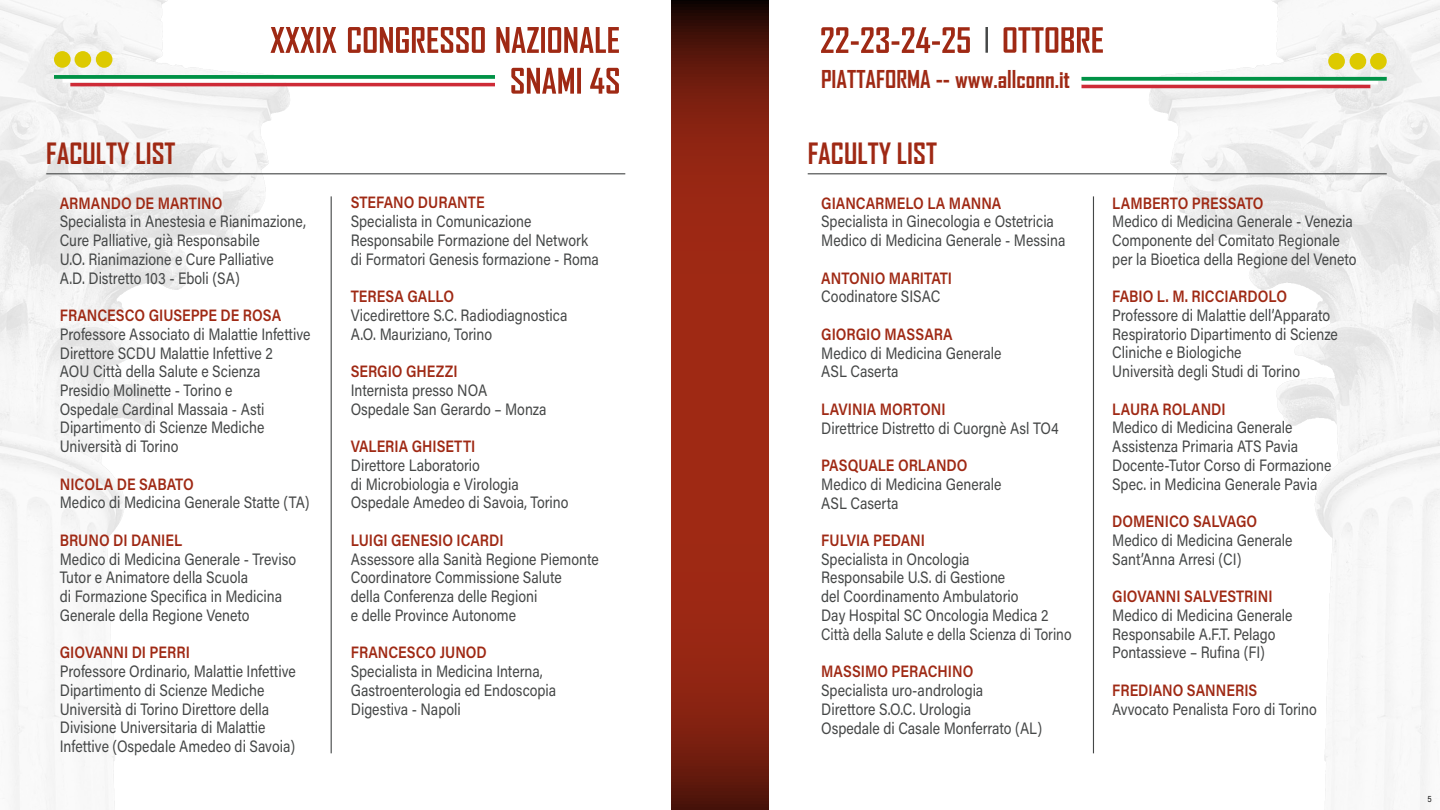
<style>
.page{position:relative;width:1440px;height:810px;background:#fff}
.page>*{position:absolute;margin:0;border:0;box-sizing:border-box;transform-origin:0 0}
.t1{font:700 28.12px "Agency FB";color:#9f2914}
.t2{font:700 23.55px "Agency FB";color:#9f2914}
.t3{font:16.5px/18.8px "Acumin Pro";color:#454747;scale:.85 1}
.t4{font:600 16.5px "Acumin Pro";color:#9f2914;scale:.85 1}
.t5{font:9.23px "Acumin Pro";color:#000;scale:.85 1}
</style>
<div class="page">
<svg style="left:672px;top:0;width:96px;height:810px;background:#8a2311"></svg>
<img style="left:1128px;top:0;width:312px;height:810px">
<img style="left:0;top:0;width:312px;height:810px">
<svg style="left:271px;top:27px;width:65px;height:26px"></svg>
<svg style="left:348px;top:27px;width:137px;height:26px"></svg>
<svg style="left:496px;top:27px;width:123px;height:26px"></svg>
<svg style="left:511px;top:68px;width:108px;height:26px"></svg>
<hr style="left:70px;top:83px;width:425px;height:3px;background:#ce2b37">
<svg style="left:63px;top:79px;width:432px;height:4px"></svg>
<svg style="left:54px;top:75px;width:441px;height:4px;background:#0d974f"></svg>
<div style="left:54px;top:51px;width:17px;height:17px;background:#ddca00;border-radius:50%"></div>
<div style="left:75px;top:51px;width:16px;height:17px;background:#ddca00;border-radius:50%"></div>
<div style="left:96px;top:51px;width:16px;height:17px;background:#ddca00;border-radius:50%"></div>
<svg style="left:1004px;top:27px;width:99px;height:26px"></svg>
<svg style="left:821px;top:27px;width:149px;height:26px"></svg>
<hr style="left:985px;top:27px;width:3px;height:26px;background:#454747">
<svg style="left:1082px;top:84px;width:288px;height:4px"></svg>
<hr style="left:1082px;top:81px;width:296px;height:3px;background:#fff">
<svg style="left:1082px;top:77px;width:305px;height:4px"></svg>
<div style="left:1370px;top:53px;width:17px;height:17px;background:#ddca00;border-radius:50%"></div>
<div style="left:1350px;top:53px;width:16px;height:17px;background:#ddca00;border-radius:50%"></div>
<div style="left:1328px;top:53px;width:17px;height:17px;background:#ddca00;border-radius:50%"></div>
<hr style="left:808px;top:173px;width:579px;height:1px;background:#454747">
<hr style="left:46px;top:173px;width:579px;height:1px;background:#454747">
<hr style="left:331px;top:196px;width:1px;height:557px;background:#454747">
<hr style="left:1093px;top:196px;width:1px;height:557px;background:#454747">
<h1 class="t1" style="left:46px;top:135px;width:131px">FACULTY LIST</h1>
<p class="t4" style="left:60px;top:191px;width:193px">ARMANDO DE MARTINO</p>
<p class="t3" style="left:60px;top:211px;width:291px">Specialista in Anestesia e Rianimazione, Cure Palliative, già Responsabile<br>U.O. Rianimazione e Cure Palliative<br>A.D. Distretto 103 - Eboli (SA)</p>
<p class="t4" style="left:60px;top:304px;width:262px">FRANCESCO GIUSEPPE DE ROSA</p>
<p class="t3" style="left:60px;top:324px;width:296px">Professore Associato di Malattie Infettive<br>Direttore SCDU Malattie Infettive 2<br>AOU Città della Salute e Scienza<br>Presidio Molinette - Torino e<br>Ospedale Cardinal Massaia - Asti<br>Dipartimento di Scienze Mediche<br>Università di Torino</p>
<p class="t4" style="left:60px;top:472px;width:159px">NICOLA DE SABATO</p>
<p class="t3" style="left:60px;top:493px;width:295px">Medico di Medicina Generale Statte (TA)</p>
<p class="t4" style="left:60px;top:529px;width:146px">BRUNO DI DANIEL</p>
<p class="t3" style="left:60px;top:549px;width:280px">Medico di Medicina Generale - Treviso Tutor e Animatore della Scuola<br>di Formazione Specifica in Medicina Generale della Regione Veneto</p>
<p class="t4" style="left:60px;top:641px;width:155px">GIOVANNI DI PERRI</p>
<p class="t3" style="left:60px;top:661px;width:279px">Professore Ordinario, Malattie Infettive Dipartimento di Scienze Mediche Università di Torino Direttore della Divisione Universitaria di Malattie Infettive (Ospedale Amedeo di Savoia)</p>
<p class="t4" style="left:351px;top:191px;width:159px">STEFANO DURANTE</p>
<p class="t3" style="left:351px;top:211px;width:294px">Specialista in Comunicazione<br>Responsabile Formazione del Network di Formatori Genesis formazione - Roma</p>
<p class="t4" style="left:351px;top:285px;width:123px">TERESA GALLO</p>
<p class="t3" style="left:351px;top:305px;width:256px">Vicedirettore S.C. Radiodiagnostica<br>A.O. Mauriziano, Torino</p>
<p class="t4" style="left:351px;top:360px;width:127px">SERGIO GHEZZI</p>
<p class="t3" style="left:351px;top:380px;width:232px">Internista presso NOA<br>Ospedale San Gerardo – Monza</p>
<p class="t4" style="left:351px;top:435px;width:148px">VALERIA GHISETTI</p>
<p class="t3" style="left:351px;top:455px;width:258px">Direttore Laboratorio<br>di Microbiologia e Virologia<br>Ospedale Amedeo di Savoia, Torino</p>
<p class="t4" style="left:351px;top:529px;width:181px">LUIGI GENESIO ICARDI</p>
<p class="t3" style="left:351px;top:549px;width:293px">Assessore alla Sanità Regione Piemonte Coordinatore Commissione Salute<br>della Conferenza delle Regioni<br>e delle Province Autonome</p>
<p class="t4" style="left:351px;top:641px;width:162px">FRANCESCO JUNOD</p>
<p class="t3" style="left:351px;top:661px;width:243px">Specialista in Medicina Interna,<br>Gastroenterologia ed Endoscopia<br>Digestiva - Napoli</p>
<h2 class="t2" style="left:821px;top:65px;width:251px">PIATTAFORMA -- www.allconn.it</h2>
<h1 class="t1" style="left:808px;top:135px;width:131px">FACULTY LIST</h1>
<p class="t4" style="left:821px;top:191px;width:214px">GIANCARMELO LA MANNA</p>
<p class="t3" style="left:821px;top:211px;width:289px">Specialista in Ginecologia e Ostetricia<br>Medico di Medicina Generale - Messina</p>
<p class="t4" style="left:821px;top:266px;width:155px">ANTONIO MARITATI</p>
<p class="t3" style="left:821px;top:286px;width:142px">Coodinatore SISAC</p>
<p class="t4" style="left:821px;top:322px;width:156px">GIORGIO MASSARA</p>
<p class="t3" style="left:821px;top:343px;width:214px">Medico di Medicina Generale<br>ASL Caserta</p>
<p class="t4" style="left:821px;top:397px;width:148px">LAVINIA MORTONI</p>
<p class="t3" style="left:821px;top:418px;width:281px">Direttrice Distretto di Cuorgnè Asl TO4</p>
<p class="t4" style="left:821px;top:454px;width:174px">PASQUALE ORLANDO</p>
<p class="t3" style="left:821px;top:474px;width:214px">Medico di Medicina Generale<br>ASL Caserta</p>
<p class="t4" style="left:821px;top:529px;width:124px">FULVIA PEDANI</p>
<p class="t3" style="left:821px;top:549px;width:296px">Specialista in Oncologia<br>Responsabile U.S. di Gestione<br>del Coordinamento Ambulatorio<br>Day Hospital SC Oncologia Medica 2<br>Città della Salute e della Scienza di Torino</p>
<p class="t4" style="left:821px;top:660px;width:181px">MASSIMO PERACHINO</p>
<p class="t3" style="left:821px;top:680px;width:261px">Specialista uro-andrologia<br>Direttore S.O.C. Urologia<br>Ospedale di Casale Monferrato (AL)</p>
<p class="t4" style="left:1112px;top:191px;width:179px">LAMBERTO PRESSATO</p>
<p class="t3" style="left:1112px;top:211px;width:289px">Medico di Medicina Generale - Venezia<br>Componente del Comitato Regionale per la Bioetica della Regione del Veneto</p>
<p class="t4" style="left:1112px;top:285px;width:207px">FABIO L. M. RICCIARDOLO</p>
<p class="t3" style="left:1112px;top:305px;width:267px">Professore di Malattie dell’Apparato Respiratorio Dipartimento di Scienze Cliniche e Biologiche<br>Università degli Studi di Torino</p>
<p class="t4" style="left:1112px;top:397px;width:135px">LAURA ROLANDI</p>
<p class="t3" style="left:1112px;top:418px;width:259px">Medico di Medicina Generale<br>Assistenza Primaria ATS Pavia<br>Docente-Tutor Corso di Formazione<br>Spec. in Medicina Generale Pavia</p>
<p class="t4" style="left:1112px;top:510px;width:172px">DOMENICO SALVAGO</p>
<p class="t3" style="left:1112px;top:530px;width:214px">Medico di Medicina Generale<br>Sant’Anna Arresi (CI)</p>
<p class="t4" style="left:1112px;top:585px;width:190px">GIOVANNI SALVESTRINI</p>
<p class="t3" style="left:1112px;top:605px;width:214px">Medico di Medicina Generale<br>Responsabile A.F.T. Pelago<br>Pontassieve – Rufina (FI)</p>
<p class="t4" style="left:1112px;top:679px;width:172px">FREDIANO SANNERIS</p>
<p class="t3" style="left:1112px;top:699px;width:242px">Avvocato Penalista Foro di Torino</p>
<p class="t5" style="left:1427px;top:792px;width:7px">5</p>
</div>
